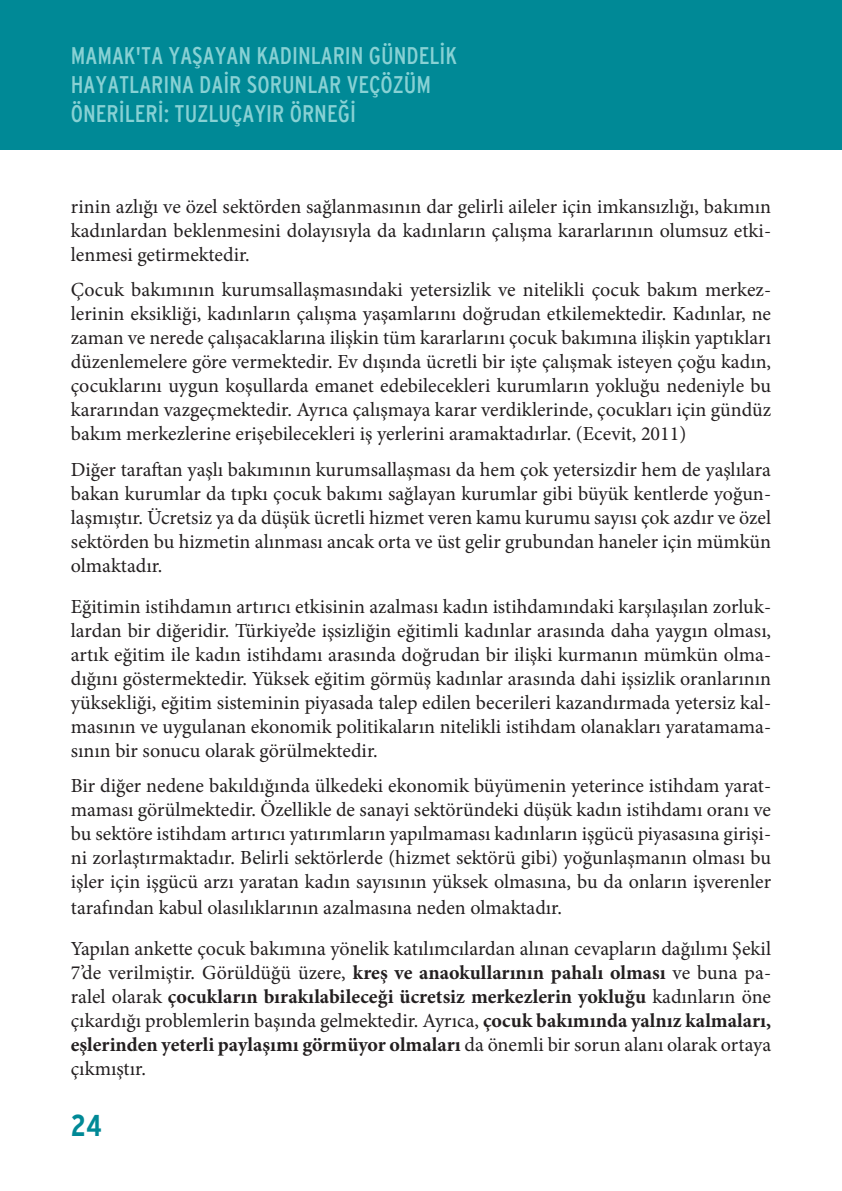
<style>
.page{position:relative;width:842px;height:1191px;background:#fff}
.page>*{position:absolute;margin:0;border:0;box-sizing:border-box;transform-origin:0 0}
.t1{font:700 condensed 30px "Interstate";color:#008996}
.t2{font:condensed 24px/28.8px "Interstate";color:#88d1d4}
.konusmalar{font:20px/24px "Minion Pro";color:#231f20;text-align:justify}
.s1{font-weight:700}
</style>
<div class="page">
<div style="left:0;top:0;width:842px;height:150px;background:#008996"></div>
<p class="t2" style="left:71px;top:41px;width:388px">MAMAK'TA YAŞAYAN KADINLARIN GÜNDELİK<br>HAYATLARINA DAİR SORUNLAR VEÇÖZÜM<br>ÖNERİLERİ: TUZLUÇAYIR ÖRNEĞİ</p>
<p class="konusmalar" style="left:71px;top:195px;width:702px">rinin azlığı ve özel sektörden sağlanmasının dar gelirli aileler için imkansızlığı, bakımın kadınlardan beklenmesini dolayısıyla da kadınların çalışma kararlarının olumsuz etki&shy;lenmesi getirmektedir.</p>
<p class="konusmalar" style="left:71px;top:278px;width:702px">Çocuk bakımının kurumsallaşmasındaki yetersizlik ve nitelikli çocuk bakım merkez&shy;lerinin eksikliği, kadınların çalışma yaşamlarını doğrudan etkilemektedir. Kadınlar, ne zaman ve nerede çalışacaklarına ilişkin tüm kararlarını çocuk bakımına ilişkin yaptıkları düzenlemelere göre vermektedir. Ev dışında ücretli bir işte çalışmak isteyen çoğu kadın, çocuklarını uygun koşullarda emanet edebilecekleri kurumların yokluğu nedeniyle bu kararından vazgeçmektedir. Ayrıca çalışmaya karar verdiklerinde, çocukları için gündüz bakım merkezlerine erişebilecekleri iş yerlerini aramaktadırlar. (Ecevit, 2011)</p>
<p class="konusmalar" style="left:71px;top:457px;width:702px">Diğer taraftan yaşlı bakımının kurumsallaşması da hem çok yetersizdir hem de yaşlılara bakan kurumlar da tıpkı çocuk bakımı sağlayan kurumlar gibi büyük kentlerde yoğun&shy;laşmıştır. Ücretsiz ya da düşük ücretli hizmet veren kamu kurumu sayısı çok azdır ve özel sektörden bu hizmetin alınması ancak orta ve üst gelir grubundan haneler için mümkün olmaktadır.</p>
<p class="konusmalar" style="left:71px;top:594px;width:702px">Eğitimin istihdamın artırıcı etkisinin azalması kadın istihdamındaki karşılaşılan zorluk&shy;lardan bir diğeridir. Türkiye’de işsizliğin eğitimli kadınlar arasında daha yaygın olması, artık eğitim ile kadın istihdamı arasında doğrudan bir ilişki kurmanın mümkün olma&shy;dığını göstermektedir. Yüksek eğitim görmüş kadınlar arasında dahi işsizlik oranlarının yüksekliği, eğitim sisteminin piyasada talep edilen becerileri kazandırmada yetersiz kal&shy;masının ve uygulanan ekonomik politikaların nitelikli istihdam olanakları yaratamama&shy;sının bir sonucu olarak görülmektedir.</p>
<p class="konusmalar" style="left:71px;top:774px;width:702px">Bir diğer nedene bakıldığında ülkedeki ekonomik büyümenin yeterince istihdam yarat&shy;maması görülmektedir. Özellikle de sanayi sektöründeki düşük kadın istihdamı oranı ve bu sektöre istihdam artırıcı yatırımların yapılmaması kadınların işgücü piyasasına girişi&shy;ni zorlaştırmaktadır. Belirli sektörlerde (hizmet sektörü gibi) yoğunlaşmanın olması bu işler için işgücü arzı yaratan kadın sayısının yüksek olmasına, bu da onların işverenler</p>
<p class="konusmalar" style="left:71px;top:896px;width:493px">tarafından kabul olasılıklarının azalmasına neden olmaktadır.</p>
<p class="konusmalar" style="left:71px;top:937px;width:702px">Yapılan ankette çocuk bakımına yönelik katılımcılardan alınan cevapların dağılımı Şekil 7’de verilmiştir. Görüldüğü üzere, <span class="s1">kreş ve anaokullarının pahalı olması</span> ve buna pa&shy;ralel olarak <span class="s1">çocukların bırakılabileceği ücretsiz merkezlerin yokluğu</span> kadınların öne çıkardığı problemlerin başında gelmektedir. Ayrıca, <span class="s1">çocuk bakımında yalnız kalmaları, eşlerinden yeterli paylaşımı görmüyor olmaları</span> da önemli bir sorun alanı olarak ortaya çıkmıştır.</p>
<h1 class="t1" style="left:71px;top:1108px;width:32px">24</h1>
</div>
